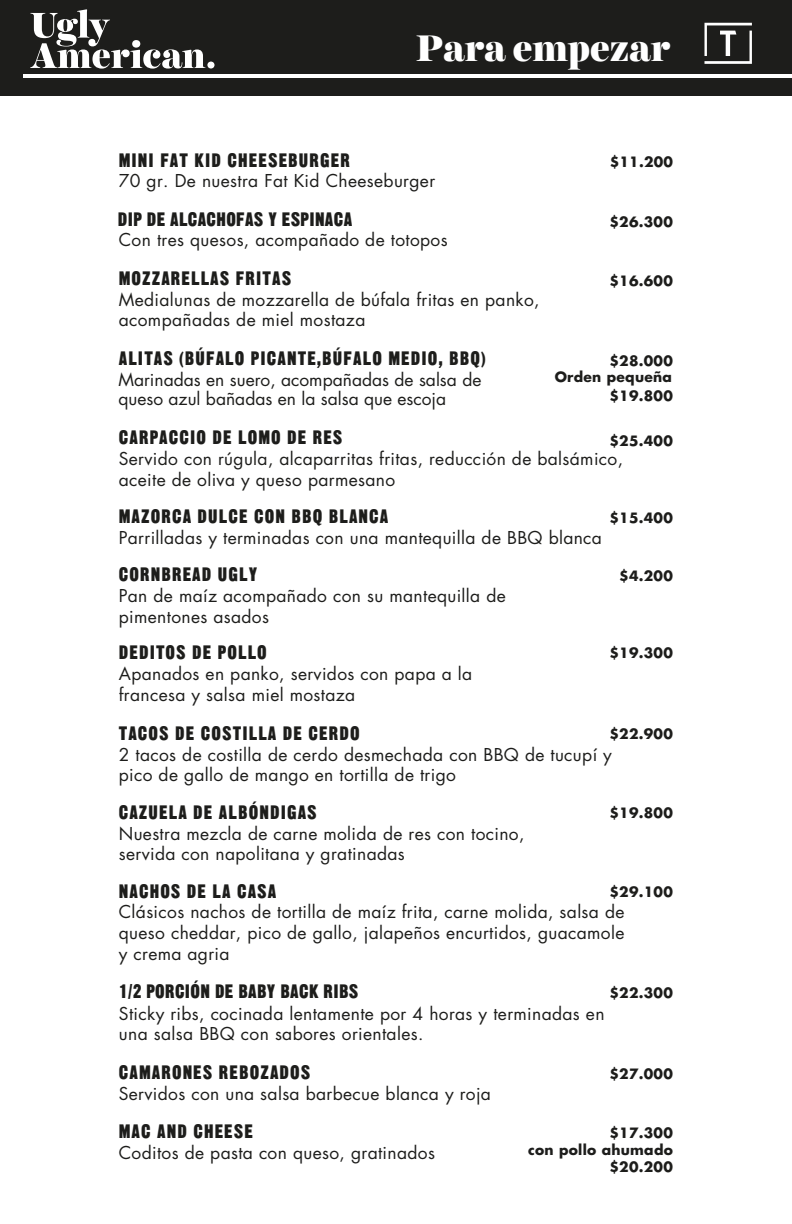
<style>
.page{position:relative;width:792px;height:1224px;background:#fff}
.page>*{position:absolute;margin:0;border:0;box-sizing:border-box;transform-origin:0 0}
.t1{font:900 37.6px "Harriet Display";color:#fff}
.t2{font:18.9px "Gothic CG No 4";letter-spacing:.04em;color:#1d1d1b}
.t3{font:18.9px "Gothic CG No 4";color:#1d1d1b}
.t4{font:17.3px/20.7px "Futura Std";letter-spacing:.02em;color:#1d1d1b}
.t5{font:17.3px/19px "Futura Std";color:#1d1d1b}
.t6{font:700 13.9px/17.2px "Futura Std";letter-spacing:.02em;color:#1d1d1b;text-align:right}
</style>
<div class="page">
<div style="left:0;top:0;width:792px;height:96px;background:#1d1d1b"></div>
<img style="left:30px;top:9px;width:152px;height:60px">
<hr style="left:23px;top:74px;width:769px;height:3px;background:#fff">
<svg style="left:704px;top:22px;width:48px;height:42px"></svg>
<h1 class="t1" style="left:416px;top:21px;width:256px">Para empezar</h1>
<p class="t2" style="left:119px;top:148px;width:233px">MINI FAT KID CHEESEBURGER</p>
<p class="t4" style="left:119px;top:171px;width:318px">70 gr. De nuestra Fat Kid Cheeseburger</p>
<p class="t3" style="left:118px;top:208px;width:236px">DIP DE ALCACHOFAS Y ESPINACA</p>
<p class="t6" style="left:610px;top:153px;width:65px">$11.200</p>
<p class="t6" style="left:609px;top:213px;width:65px">$26.300</p>
<p class="t4" style="left:119px;top:230px;width:330px">Con tres quesos, acompañado de totopos</p>
<p class="t2" style="left:119px;top:267px;width:174px">MOZZARELLAS FRITAS</p>
<p class="t4" style="left:119px;top:289px;width:422px">Medialunas de mozzarella de búfala fritas en panko, acompañadas de miel mostaza</p>
<p class="t2" style="left:119px;top:346px;width:368px">ALITAS (BÚFALO PICANTE,BÚFALO MEDIO, BBQ)</p>
<p class="t6" style="left:609px;top:272px;width:65px">$16.600</p>
<p class="t6" style="left:609px;top:352px;width:65px">$28.000</p>
<p class="t6" style="left:609px;top:387px;width:65px">$19.800</p>
<p class="t5" style="left:118px;top:370px;width:365px">Marinadas en suero, acompañadas de salsa de queso azul bañadas en la salsa que escoja</p>
<p class="t6" style="left:555px;top:368px;width:119px">Orden pequeña</p>
<p class="t2" style="left:119px;top:426px;width:226px">CARPACCIO DE LOMO DE RES</p>
<p class="t4" style="left:119px;top:449px;width:506px">Servido con rúgula, alcaparritas fritas, reducción de balsámico, aceite de oliva y queso parmesano</p>
<p class="t2" style="left:119px;top:505px;width:271px">MAZORCA DULCE CON BBQ BLANCA</p>
<p class="t4" style="left:119px;top:528px;width:485px">Parrilladas y terminadas con una mantequilla de BBQ blanca</p>
<p class="t2" style="left:119px;top:563px;width:140px">CORNBREAD UGLY</p>
<p class="t4" style="left:119px;top:586px;width:388px">Pan de maíz acompañado con su mantequilla de pimentones asados</p>
<p class="t2" style="left:119px;top:641px;width:150px">DEDITOS DE POLLO</p>
<p class="t4" style="left:119px;top:663px;width:355px">Apanados en panko, servidos con papa a la francesa y salsa miel mostaza</p>
<p class="t2" style="left:119px;top:722px;width:243px">TACOS DE COSTILLA DE CERDO</p>
<p class="t4" style="left:119px;top:744px;width:495px">2 tacos de costilla de cerdo desmechada con BBQ de tucupí y pico de gallo de mango en tortilla de trigo</p>
<p class="t2" style="left:119px;top:801px;width:200px">CAZUELA DE ALBÓNDIGAS</p>
<p class="t4" style="left:119px;top:823px;width:407px">Nuestra mezcla de carne molida de res con tocino, servida con napolitana y gratinadas</p>
<p class="t2" style="left:119px;top:879px;width:159px">NACHOS DE LA CASA</p>
<p class="t4" style="left:119px;top:902px;width:507px;text-align:justify">Clásicos nachos de tortilla de maíz frita, carne molida, salsa de queso cheddar, pico de gallo, jalapeños encurtidos, guacamole y crema agria</p>
<p class="t6" style="left:609px;top:432px;width:65px">$25.400</p>
<p class="t6" style="left:609px;top:509px;width:65px">$15.400</p>
<p class="t6" style="left:619px;top:567px;width:55px">$4.200</p>
<p class="t6" style="left:609px;top:644px;width:65px">$19.300</p>
<p class="t6" style="left:609px;top:725px;width:65px">$22.900</p>
<p class="t6" style="left:609px;top:804px;width:65px">$19.800</p>
<p class="t6" style="left:609px;top:883px;width:65px">$29.100</p>
<p class="t3" style="left:119px;top:980px;width:241px">1/2 PORCIÓN DE BABY BACK RIBS</p>
<p class="t6" style="left:609px;top:984px;width:65px">$22.300</p>
<p class="t4" style="left:119px;top:1003px;width:487px">Sticky ribs, cocinada lentamente por 4 horas y terminadas en una salsa BBQ con sabores orientales.</p>
<p class="t2" style="left:119px;top:1061px;width:194px">CAMARONES REBOZADOS</p>
<p class="t4" style="left:119px;top:1083px;width:374px">Servidos con una salsa barbecue blanca y roja</p>
<p class="t2" style="left:119px;top:1120px;width:136px">MAC AND CHEESE</p>
<p class="t4" style="left:119px;top:1142px;width:318px">Coditos de pasta con queso, gratinados</p>
<p class="t6" style="left:609px;top:1065px;width:65px">$27.000</p>
<p class="t6" style="left:528px;top:1124px;width:146px">$17.300<br>con pollo ahumado $20.200</p>
</div>
